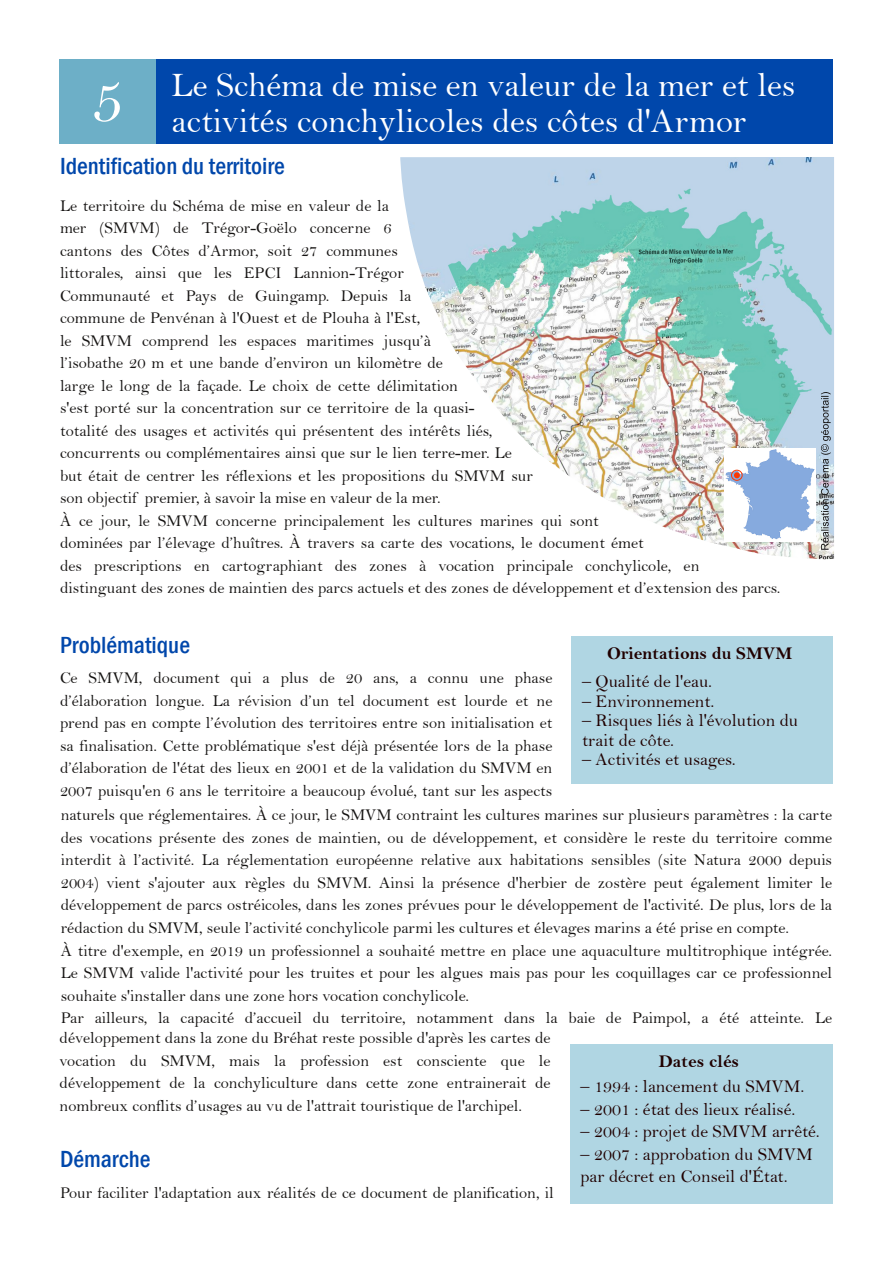
<style>
.page{position:relative;width:893px;height:1263px;background:#fff}
.page>*{position:absolute;margin:0;border:0;box-sizing:border-box;transform-origin:0 0}
.t1{font:34.5px/36px "Bell";color:#fff}
.t2{font:500 condensed 24px "Franklin Gothic";color:#0047ab}
.t3{font:18px/22.5px "Bell";color:#200000}
.t4{font:18px "Bell MT Bold";color:#200000}
.t5{font:16.5px/22.5px "Bell";color:#161413;text-align:justify}
</style>
<div class="page">
<div style="left:570px;top:1044px;width:262px;height:159px;background:#b0d6e3"></div>
<div style="left:572px;top:636px;width:260px;height:147px;background:#b0d6e3"></div>
<img style="left:400px;top:157px;width:434px;height:403px">
<img style="left:725px;top:448px;width:90px;height:93px">
<svg style="left:821px;top:392px;width:10px;height:158px;background:#99a5b0"></svg>
<div style="left:731px;top:470px;width:11px;height:11px;border:1px solid #fc3902;border-radius:50%"></div>
<svg style="left:734px;top:472px;width:6px;height:6px"></svg>
<div style="left:155px;top:60px;width:677px;height:84px;background:#0047ab"></div>
<div style="left:59px;top:60px;width:97px;height:84px;background:#6dafc7"></div>
<h1 class="t1" style="left:91px;top:68px;width:706px;text-indent:81px">Le Schéma de mise en valeur de la mer et les<br><sup>5</sup> activités conchylicoles des côtes d'Armor</h1>
<h2 class="t2" style="left:60px;top:152px;width:226px">Identification du territoire</h2>
<p class="t5" style="left:60px;top:195px;width:722px;text-align:left">Le territoire du Schéma de mise en valeur de la<br>mer (SMVM) de Trégor-Goëlo concerne 6<br>cantons des Côtes d’Armor, soit 27 communes<br>littorales, ainsi que les EPCI Lannion-Trégor<br>Communauté et Pays de Guingamp. Depuis la<br>commune de Penvénan à l'Ouest et de Plouha à l'Est,<br>le SMVM comprend les espaces maritimes jusqu’à<br>l’isobathe 20 m et une bande d’environ un kilomètre de<br>large le long de la façade. Le choix de cette délimitation<br>s'est porté sur la concentration sur ce territoire de la quasi-<br>totalité des usages et activités qui présentent des intérêts liés,<br>concurrents ou complémentaires ainsi que sur le lien terre-mer. Le<br>but était de centrer les réflexions et les propositions du SMVM sur<br>son objectif premier, à savoir la mise en valeur de la mer.<br>À ce jour, le SMVM concerne principalement les cultures marines qui sont<br>dominées par l’élevage d’huîtres. À travers sa carte des vocations, le document émet<br>des prescriptions en cartographiant des zones à vocation principale conchylicole, en distinguant des zones de maintien des parcs actuels et des zones de développement et d’extension des parcs.</p>
<h2 class="t2" style="left:60px;top:631px;width:131px">Problématique</h2>
<p class="t4" style="left:607px;top:643px;width:186px">Orientations du SMVM</p>
<p class="t3" style="left:582px;top:671px;width:132px">– Qualité de l'eau.</p>
<p class="t3" style="left:582px;top:690px;width:134px">– Environnement.</p>
<p class="t3" style="left:582px;top:711px;width:218px;line-height:19.5px">– Risques liés à l'évolution du trait de côte.</p>
<p class="t3" style="left:582px;top:749px;width:155px">– Activités et usages.</p>
<p class="t5" style="left:60px;top:667px;width:494px">Ce SMVM, document qui a plus de 20 ans, a connu une phase d’élaboration longue. La révision d’un tel document est lourde et ne prend pas en compte l’évolution des territoires entre son initialisation et sa finalisation. Cette problématique s'est déjà présentée lors de la phase d’élaboration de l'état des lieux en 2001 et de la validation du SMVM en 2007 puisqu'en 6 ans le territoire a beaucoup évolué, tant sur les aspects</p>
<p class="t5" style="left:61px;top:804px;width:773px;text-align:left">naturels que réglementaires. À ce jour, le SMVM contraint les cultures marines sur plusieurs paramètres : la carte des vocations présente des zones de maintien, ou de développement, et considère le reste du territoire comme interdit à l’activité. La réglementation européenne relative aux habitations sensibles (site Natura 2000 depuis 2004) vient s'ajouter aux règles du SMVM. Ainsi la présence d'herbier de zostère peut également limiter le développement de parcs ostréicoles, dans les zones prévues pour le développement de l'activité. De plus, lors de la rédaction du SMVM, seule l’activité conchylicole parmi les cultures et élevages marins a été prise en compte.<br>À titre d'exemple, en 2019 un professionnel a souhaité mettre en place une aquaculture multitrophique intégrée.<br>Le SMVM valide l'activité pour les truites et pour les algues mais pas pour les coquillages car ce professionnel souhaite s'installer dans une zone hors vocation conchylicole.<br>Par ailleurs, la capacité d’accueil du territoire, notamment dans la baie de Paimpol, a été atteinte. Le</p>
<p class="t5" style="left:60px;top:1027px;width:492px">développement dans la zone du Bréhat reste possible d'après les cartes de vocation du SMVM, mais la profession est consciente que le développement de la conchyliculture dans cette zone entrainerait de nombreux conflits d’usages au vu de l'attrait touristique de l'archipel.</p>
<h2 class="t2" style="left:60px;top:1145px;width:92px">Démarche</h2>
<p class="t5" style="left:60px;top:1182px;width:495px">Pour faciliter l'adaptation aux réalités de ce document de planification, il</p>
<p class="t4" style="left:659px;top:1051px;width:82px">Dates clés</p>
<p class="t3" style="left:580px;top:1076px;width:225px">– 1994 : lancement du SMVM.</p>
<p class="t3" style="left:580px;top:1098px;width:216px">– 2001 : état des lieux réalisé.</p>
<p class="t3" style="left:580px;top:1121px;width:241px">– 2004 : projet de SMVM arrêté.</p>
<p class="t3" style="left:580px;top:1143px;width:234px">– 2007 : approbation du SMVM par décret en Conseil d'État.</p>
</div>
